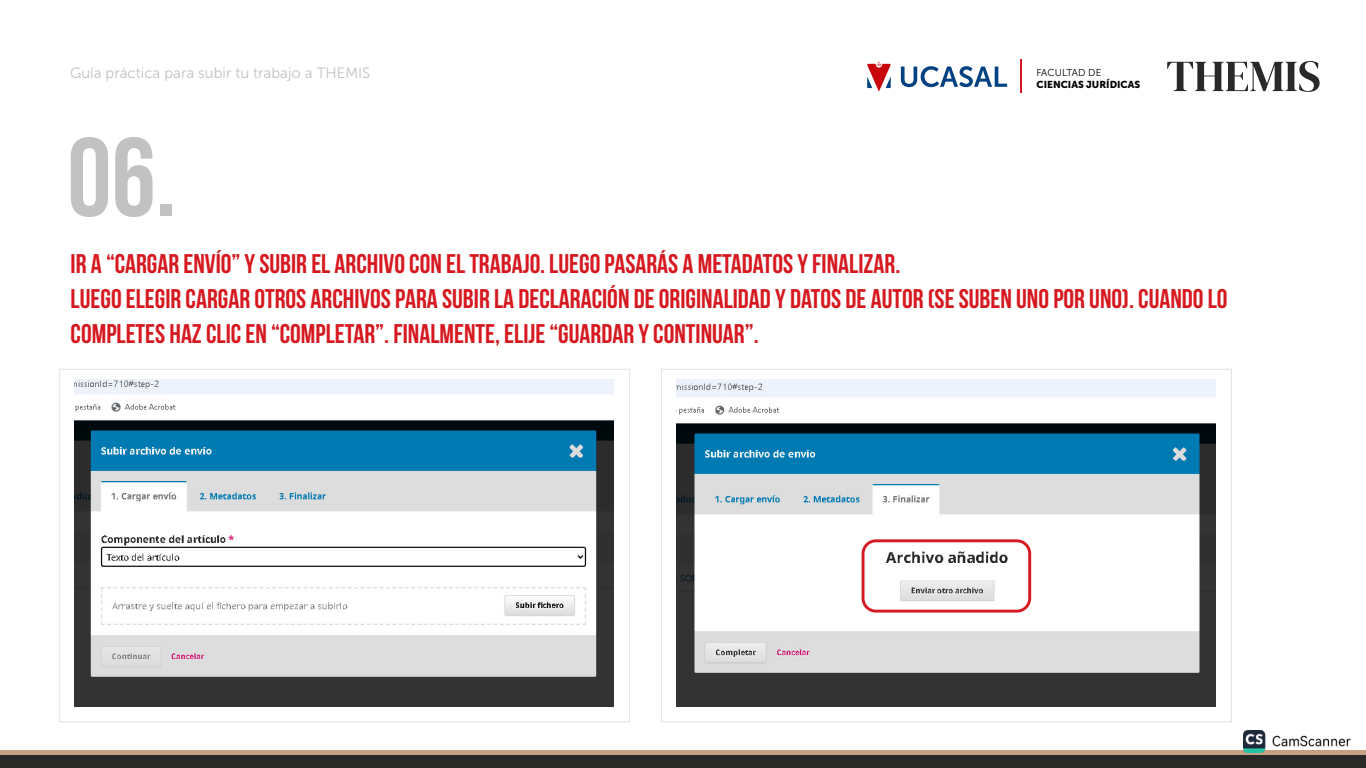
<style>
.page{position:relative;width:1366px;height:768px;background:#fff}
.page>*{position:absolute;margin:0;border:0;box-sizing:border-box;transform-origin:0 0}
.t1{font:700 111.8px "Bebas Neue";color:#c2c2c2}
.t2{font:700 27px/35px "Bebas Neue";color:#d61920}
.t3{font:15px "Museo Sans 300";color:#c2c2c2}
.t4{font:10px "Museo Sans 900";color:#000}
.t5{font:10px "Museo Sans 300";letter-spacing:-.005em;color:#000}
</style>
<div class="page">
<svg style="left:1167px;top:61px;width:153px;height:31px"></svg>
<div style="left:0;top:755px;width:1366px;height:13px;background:#292928"></div>
<hr style="left:0;top:751px;width:1366px;height:4px;background:#c5a082">
<svg style="left:901px;top:66px;width:106px;height:21px"></svg>
<svg style="left:867px;top:62px;width:24px;height:30px"></svg>
<hr style="left:1021px;top:60px;width:1px;height:33px;background:#d61920">
<img style="left:75px;top:380px;width:539px;height:326px">
<img style="left:677px;top:380px;width:538px;height:326px">
<div style="left:862px;top:539px;width:169px;height:74px;border:3px solid #d61920;border-radius:13px"></div>
<img style="left:1243px;top:730px;width:108px;height:23px">
<p class="t3" style="left:70px;top:64px;width:302px">Guía práctica para subir tu trabajo a THEMIS</p>
<h1 class="t1" style="left:67px;top:116px;width:111px">06.</h1>
<p class="t5" style="left:1036px;top:67px;width:66px">FACULTAD DE</p>
<p class="t4" style="left:1036px;top:79px;width:105px">CIENCIAS JURÍDICAS</p>
<p class="t2" style="left:71px;top:246px;width:1159px">IR A “CARGAR ENVÍO” Y SUBIR EL ARCHIVO CON EL TRABAJO. LUEGO PASARÁS A METADATOS Y FINALIZAR.<br>LUEGO ELEGIR CARGAR OTROS ARCHIVOS PARA SUBIR LA DECLARACIÓN DE ORIGINALIDAD Y DATOS DE AUTOR (SE SUBEN UNO POR UNO). CUANDO LO<br>COMPLETES HAZ CLIC EN “COMPLETAR”. FINALMENTE, ELIJE “GUARDAR Y CONTINUAR”.</p>
</div>
